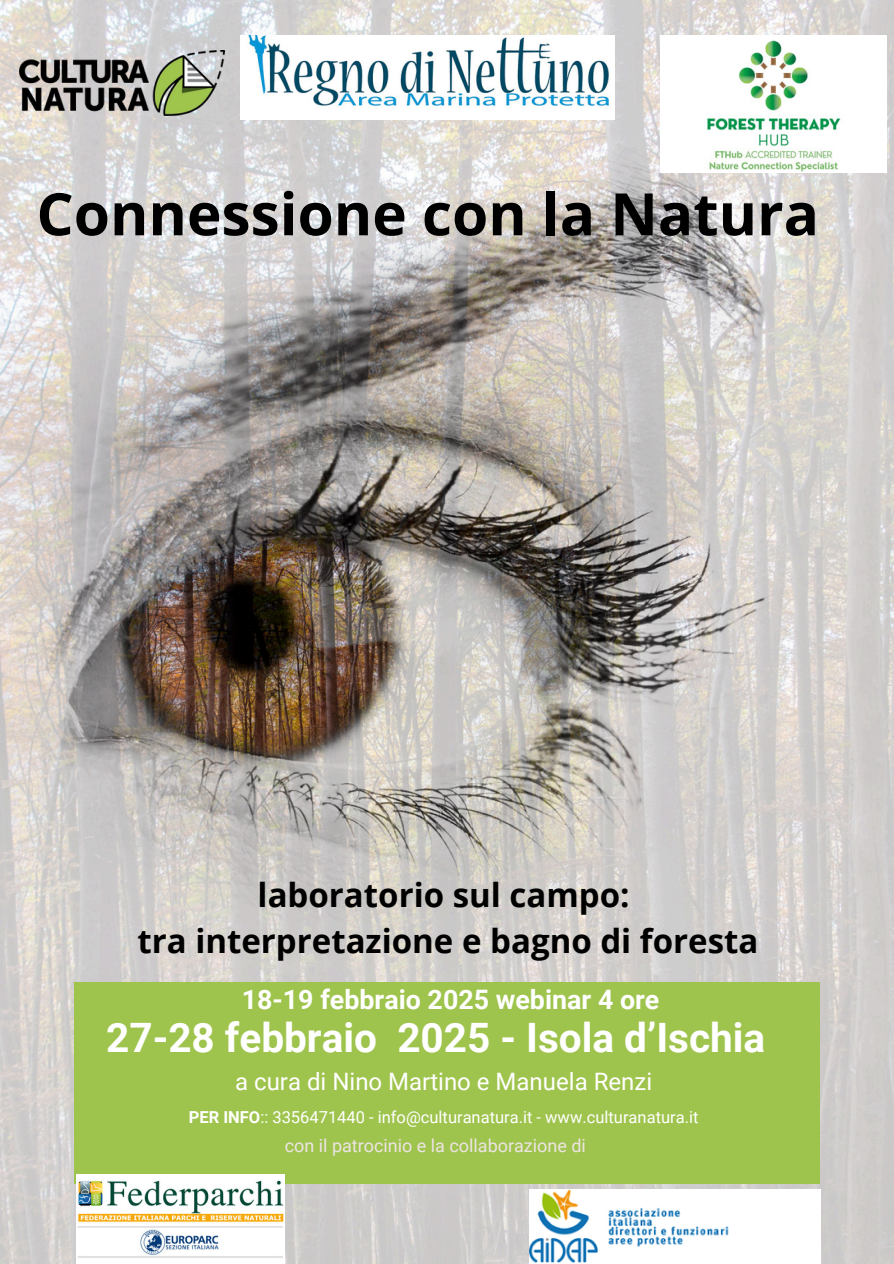
<style>
.page{position:relative;width:894px;height:1264px;background:#fff}
.page>*{position:absolute;margin:0;border:0;box-sizing:border-box;transform-origin:0 0}
.t1{font:700 58.5px "Open Sans";color:#000}
.t2{font:700 40.5px "Roboto";color:#fff}
.t3{font:700 33px/46.2px "Open Sans";color:#000;text-align:center}
.t4{font:700 26.7px "Roboto";color:#fff}
.t5{font:24px "Roboto";color:#fff}
.t6{font:18px "Roboto";color:#ede4e4}
.t7{font:16.5px "Roboto";color:#fff}
.s1{font-weight:700}
</style>
<div class="page">
<img style="left:0;top:0;width:893px;height:1263px">
<img style="left:19px;top:50px;width:205px;height:65px">
<div style="left:74px;top:982px;width:745px;height:201px;background:#9fc44d"></div>
<img style="left:529px;top:1189px;width:290px;height:74px">
<img style="left:76px;top:1174px;width:208px;height:88px">
<img style="left:241px;top:36px;width:373px;height:83px">
<img style="left:660px;top:36px;width:226px;height:136px">
<h1 class="t1" style="left:36px;top:173px;width:783px">Connessione con la Natura</h1>
<h3 class="t3" style="left:137px;top:871px;width:622px">laboratorio sul campo:<br>tra interpretazione e bagno di foresta</h3>
<h4 class="t4" style="left:242px;top:984px;width:419px">18-19 febbraio 2025 webinar 4 ore</h4>
<p class="t2" style="left:106px;top:1014px;width:660px">27-28 febbraio 2025 - Isola d’Ischia</p>
<p class="t5" style="left:235px;top:1067px;width:418px">a cura di Nino Martino e Manuela Renzi</p>
<p class="t7" style="left:189px;top:1107px;width:511px"><span class="s1">PER INFO</span>:: 3356471440 - info@culturanatura.it - www.culturanatura.it</p>
<p class="t6" style="left:285px;top:1134px;width:302px">con il patrocinio e la collaborazione di</p>
</div>
